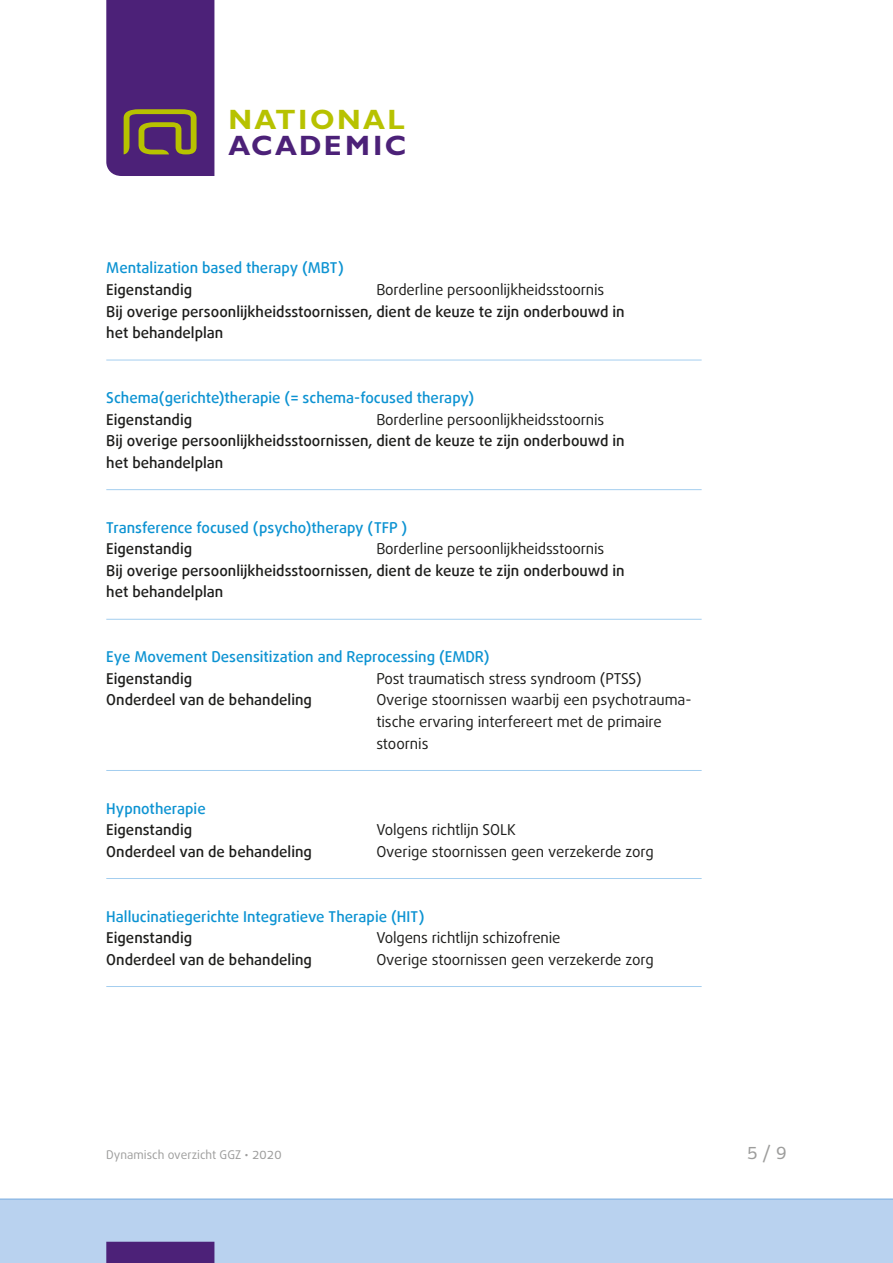
<style>
.page{position:relative;width:893px;height:1263px;background:#fff}
.page>*{position:absolute;margin:0;border:0;box-sizing:border-box;transform-origin:0 0}
.t1{font:700 28.05px "Gill Sans";letter-spacing:.085em;color:#b7c200}
.t2{font:700 28.05px "Gill Sans";letter-spacing:.075em;color:#4c2178}
.t3{font:18px "Bagus";color:#9d9d9c}
.t4{font:500 15px/21.6px "Bagus";color:#1d1d1b}
.t5{font:15px/21.6px "Bagus";letter-spacing:-.01em;color:#1d1d1b}
.t6{font:500 15px "Bagus";color:#0d93d2}
.t7{font:12px "Bagus";color:#9d9d9c}
</style>
<div class="page">
<svg style="left:106px;top:0;width:108px;height:176px;background:#552e71"></svg>
<hr style="left:106px;top:360px;width:596px;height:1px;background:#a4ceef">
<hr style="left:106px;top:489px;width:596px;height:1px;background:#a4ceef">
<hr style="left:106px;top:619px;width:596px;height:1px;background:#a4ceef">
<hr style="left:106px;top:770px;width:596px;height:1px;background:#a4ceef">
<hr style="left:106px;top:878px;width:596px;height:1px;background:#a4ceef">
<hr style="left:106px;top:986px;width:596px;height:1px;background:#a4ceef">
<div style="left:0;top:1199px;width:893px;height:64px;background:#b9d2ef"></div>
<hr style="left:0;top:1198px;width:893px;height:2px;background:#92bce6">
<div style="left:106px;top:1242px;width:108px;height:21px;background:#4c2178"></div>
<h1 class="t1" style="left:228px;top:103px;width:178px">NATIONAL</h1>
<h1 class="t2" style="left:228px;top:129px;width:179px">ACADEMIC</h1>
<p class="t6" style="left:106px;top:258px;width:239px">Mentalization based therapy (MBT)</p>
<p class="t4" style="left:106px;top:279px;width:87px">Eigenstandig</p>
<p class="t5" style="left:376px;top:280px;width:229px">Borderline persoonlijkheidsstoornis</p>
<p class="t4" style="left:106px;top:301px;width:520px">Bij overige persoonlijkheidsstoornissen, dient de keuze te zijn onderbouwd in het behandelplan</p>
<p class="t6" style="left:106px;top:388px;width:370px">Schema(gerichte)therapie (= schema-focused therapy)</p>
<p class="t4" style="left:106px;top:409px;width:87px">Eigenstandig</p>
<p class="t5" style="left:376px;top:410px;width:229px">Borderline persoonlijkheidsstoornis</p>
<p class="t4" style="left:106px;top:430px;width:520px">Bij overige persoonlijkheidsstoornissen, dient de keuze te zijn onderbouwd in het behandelplan</p>
<p class="t6" style="left:106px;top:517px;width:303px">Transference focused (psycho)therapy (TFP )</p>
<p class="t4" style="left:106px;top:538px;width:87px">Eigenstandig</p>
<p class="t5" style="left:376px;top:539px;width:229px">Borderline persoonlijkheidsstoornis</p>
<p class="t4" style="left:106px;top:560px;width:520px">Bij overige persoonlijkheidsstoornissen, dient de keuze te zijn onderbouwd in het behandelplan</p>
<p class="t6" style="left:106px;top:647px;width:385px">Eye Movement Desensitization and Reprocessing (EMDR)</p>
<p class="t4" style="left:106px;top:668px;width:87px">Eigenstandig</p>
<p class="t5" style="left:376px;top:669px;width:267px">Post traumatisch stress syndroom (PTSS)</p>
<p class="t4" style="left:106px;top:689px;width:207px">Onderdeel van de behandeling</p>
<p class="t5" style="left:376px;top:691px;width:317px">Overige stoornissen waarbij een psychotrauma&shy;tische ervaring interfereert met de primaire stoornis</p>
<p class="t6" style="left:106px;top:798px;width:101px">Hypnotherapie</p>
<p class="t4" style="left:106px;top:819px;width:87px">Eigenstandig</p>
<p class="t5" style="left:376px;top:820px;width:141px">Volgens richtlijn SOLK</p>
<p class="t4" style="left:106px;top:841px;width:207px">Onderdeel van de behandeling</p>
<p class="t5" style="left:376px;top:842px;width:279px">Overige stoornissen geen verzekerde zorg</p>
<p class="t6" style="left:106px;top:906px;width:320px">Hallucinatiegerichte Integratieve Therapie (HIT)</p>
<p class="t4" style="left:106px;top:927px;width:87px">Eigenstandig</p>
<p class="t5" style="left:376px;top:928px;width:186px">Volgens richtlijn schizofrenie</p>
<p class="t4" style="left:106px;top:949px;width:207px">Onderdeel van de behandeling</p>
<p class="t5" style="left:376px;top:950px;width:279px">Overige stoornissen geen verzekerde zorg</p>
<p class="t7" style="left:106px;top:1147px;width:177px">Dynamisch overzicht GGZ • 2020</p>
<p class="t3" style="left:747px;top:1141px;width:41px">5 / 9</p>
</div>
